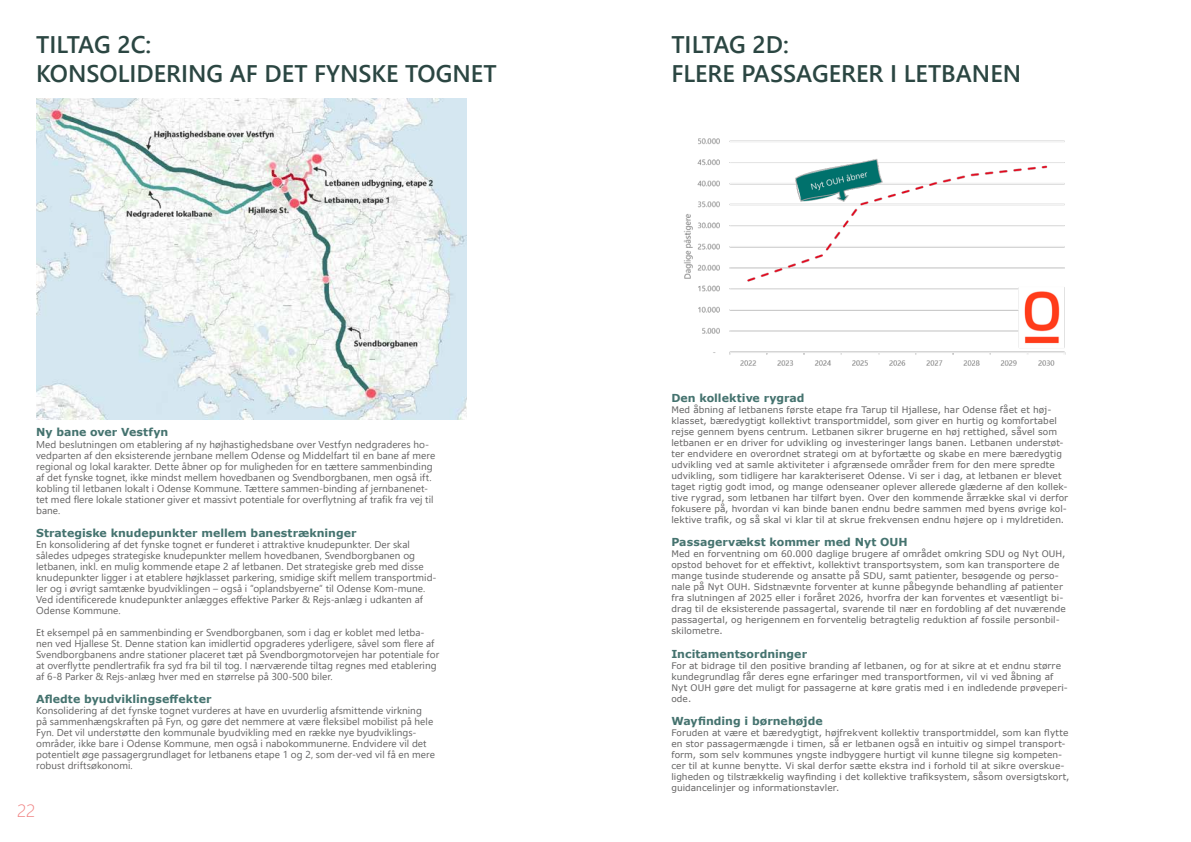
<style>
.page{position:relative;width:1191px;height:842px;background:#fff}
.page>*{position:absolute;margin:0;border:0;box-sizing:border-box;transform-origin:0 0}
.t1{font:600 24px "Segoe UI";color:#2b4642}
.t2{font:300 18px "Segoe UI";color:#f08282}
.MKI_afsnitsoverskrif{font:700 11px "Verdana";color:#45736f}
.mki_brøndtekst{font:10px/11px "Segoe UI";letter-spacing:.005em;color:#646363}
.mki_brøndtekst-2{font:9px/11px "Verdana";letter-spacing:.01em;color:#646363}
</style>
<div class="page">
<img style="left:683px;top:138px;width:383px;height:228px">
<img style="left:36px;top:98px;width:430px;height:321px">
<p class="t1" style="left:36px;top:22px;width:117px">TILTAG 2C:</p>
<p class="t1" style="left:36px;top:51px;width:462px">KONSOLIDERING AF DET FYNSKE TOGNET</p>
<p class="MKI_afsnitsoverskrif" style="left:36px;top:425px;width:134px">Ny bane over Vestfyn</p>
<p class="mki_brøndtekst" style="left:36px;top:438px;width:400px">Med beslutningen om etablering af ny højhastighedsbane over Vestfyn nedgraderes ho&shy;vedparten af den eksisterende jernbane mellem Odense og Middelfart til en bane af mere regional og lokal karakter. Dette åbner op for muligheden for en tættere sammenbinding af det fynske tognet, ikke mindst mellem hovedbanen og Svendborgbanen, men også ift. kobling til letbanen lokalt i Odense Kommune. Tættere sammen-binding af jernbanenet&shy;tet med flere lokale stationer giver et massivt potentiale for overflytning af trafik fra vej til bane.</p>
<p class="MKI_afsnitsoverskrif" style="left:36px;top:525px;width:322px">Strategiske knudepunkter mellem banestrækninger</p>
<p class="mki_brøndtekst" style="left:36px;top:538px;width:402px">En konsolidering af det fynske tognet er funderet i attraktive knudepunkter. Der skal således udpeges strategiske knudepunkter mellem hovedbanen, Svendborgbanen og letbanen, inkl. en mulig kommende etape 2 af letbanen. Det strategiske greb med disse knudepunkter ligger i at etablere højklasset parkering, smidige skift mellem transportmid&shy;ler og i øvrigt samtænke byudviklingen – også i ”oplandsbyerne” til Odense Kom-mune.<br>Ved identificerede knudepunkter anlægges effektive Parker &amp; Rejs-anlæg i udkanten af Odense Kommune.</p>
<p class="mki_brøndtekst" style="left:36px;top:626px;width:404px">Et eksempel på en sammenbinding er Svendborgbanen, som i dag er koblet med letba&shy;nen ved Hjallese St. Denne station kan imidlertid opgraderes yderligere, såvel som flere af Svendborgbanens andre stationer placeret tæt på Svendborgmotorvejen har potentiale for at overflytte pendlertrafik fra syd fra bil til tog. I nærværende tiltag regnes med etablering af 6-8 Parker &amp; Rejs-anlæg hver med en størrelse på 300-500 biler.</p>
<p class="MKI_afsnitsoverskrif" style="left:36px;top:691px;width:177px">Afledte byudviklingseffekter</p>
<p class="mki_brøndtekst" style="left:36px;top:704px;width:400px">Konsolidering af det fynske tognet vurderes at have en uvurderlig afsmittende virkning på sammenhængskraften på Fyn, og gøre det nemmere at være fleksibel mobilist på hele Fyn. Det vil understøtte den kommunale byudvikling med en række nye byudviklings&shy;områder, ikke bare i Odense Kommune, men også i nabokommunerne. Endvidere vil det potentielt øge passagergrundlaget for letbanens etape 1 og 2, som der-ved vil få en mere robust driftsøkonomi.</p>
<h2 class="t2" style="left:17px;top:793px;width:20px">22</h2>
<p class="t1" style="left:671px;top:22px;width:119px">TILTAG 2D:</p>
<p class="t1" style="left:671px;top:51px;width:351px">FLERE PASSAGERER I LETBANEN</p>
<p class="MKI_afsnitsoverskrif" style="left:671px;top:391px;width:135px">Den kollektive rygrad</p>
<p class="mki_brøndtekst-2" style="left:671px;top:405px;width:398px">Med åbning af letbanens første etape fra Tarup til Hjallese, har Odense fået et høj&shy;klasset, bæredygtigt kollektivt transportmiddel, som giver en hurtig og komfortabel rejse gennem byens centrum. Letbanen sikrer brugerne en høj rettighed, såvel som letbanen er en driver for udvikling og investeringer langs banen. Letbanen understøt&shy;ter endvidere en overordnet strategi om at byfortætte og skabe en mere bæredygtig udvikling ved at samle aktiviteter i afgrænsede områder frem for den mere spredte udvikling, som tidligere har karakteriseret Odense. Vi ser i dag, at letbanen er blevet taget rigtig godt imod, og mange odenseaner oplever allerede glæderne af den kollek&shy;tive rygrad, som letbanen har tilført byen. Over den kommende årrække skal vi derfor fokusere på, hvordan vi kan binde banen endnu bedre sammen med byens øvrige kol&shy;lektive trafik, og så skal vi klar til at skrue frekvensen endnu højere op i myldretiden.</p>
<p class="MKI_afsnitsoverskrif" style="left:671px;top:535px;width:238px">Passagervækst kommer med Nyt OUH</p>
<p class="mki_brøndtekst-2" style="left:671px;top:549px;width:396px">Med en forventning om 60.000 daglige brugere af området omkring SDU og Nyt OUH, opstod behovet for et effektivt, kollektivt transportsystem, som kan transportere de mange tusinde studerende og ansatte på SDU, samt patienter, besøgende og perso&shy;nale på Nyt OUH. Sidstnævnte forventer at kunne påbegynde behandling af patienter fra slutningen af 2025 eller i foråret 2026, hvorfra der kan forventes et væsentligt bi&shy;drag til de eksisterende passagertal, svarende til nær en fordobling af det nuværende passagertal, og herigennem en forventelig betragtelig reduktion af fossile personbil&shy;skilometre.</p>
<p class="MKI_afsnitsoverskrif" style="left:671px;top:646px;width:137px">Incitamentsordninger</p>
<p class="mki_brøndtekst-2" style="left:671px;top:660px;width:398px">For at bidrage til den positive branding af letbanen, og for at sikre at et endnu større kundegrundlag får deres egne erfaringer med transportformen, vil vi ved åbning af Nyt OUH gøre det muligt for passagerne at køre gratis med i en indledende prøveperi&shy;ode.</p>
<p class="MKI_afsnitsoverskrif" style="left:671px;top:713px;width:153px">Wayfinding i børnehøjde</p>
<p class="mki_brøndtekst-2" style="left:671px;top:727px;width:400px">Foruden at være et bæredygtigt, højfrekvent kollektiv transportmiddel, som kan flytte en stor passagermængde i timen, så er letbanen også en intuitiv og simpel transport&shy;form, som selv kommunes yngste indbyggere hurtigt vil kunne tilegne sig kompeten&shy;cer til at kunne benytte. Vi skal derfor sætte ekstra ind i forhold til at sikre overskue&shy;ligheden og tilstrækkelig wayfinding i det kollektive trafiksystem, såsom oversigtskort, guidancelinjer og informationstavler.</p>
</div>
